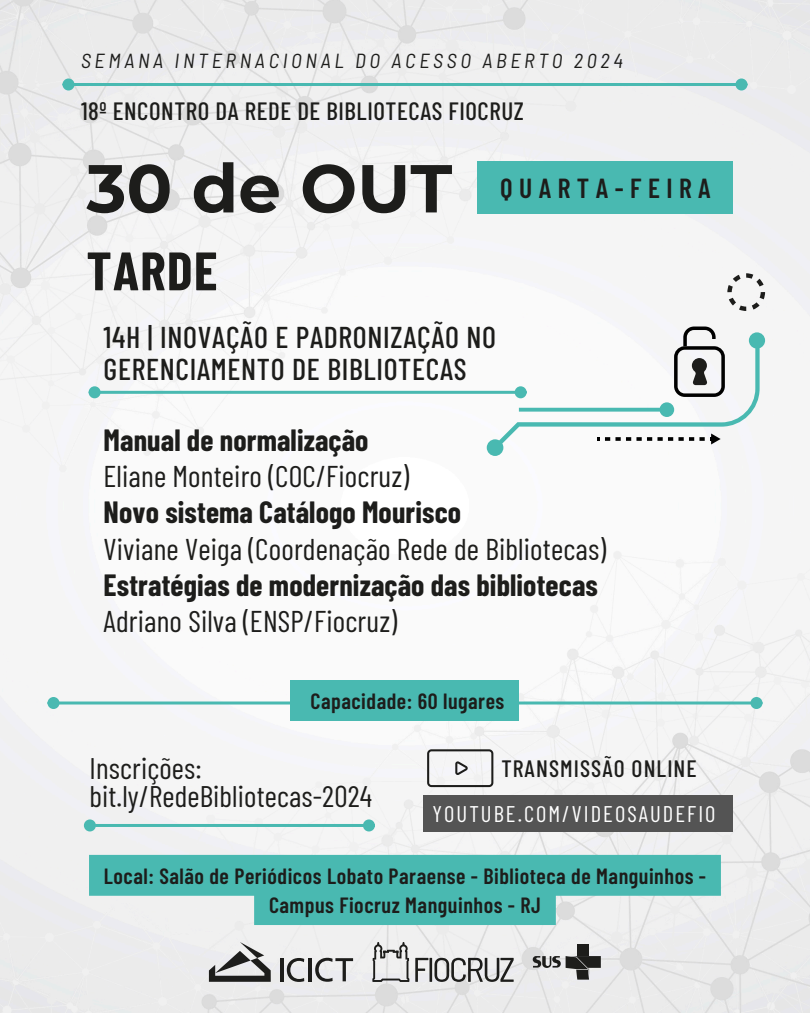
<style>
.page{position:relative;width:810px;height:1013px;background:#fff}
.page>*{position:absolute;margin:0;border:0;box-sizing:border-box;transform-origin:0 0}
.t1{font:700 67.6px "Montserrat";color:#1d1d1b}
.t2{font:700 54px "Barlow Condensed";letter-spacing:.025em;color:#1d1d1b}
.t3{font:500 30.1px/31.6px "Barlow Condensed";letter-spacing:.025em;color:#1d1d1b}
.t4{font:30px/36px "Barlow Condensed";letter-spacing:.005em;color:#1d1d1b}
.t5{font:29.8px/28.3px "Barlow Condensed";letter-spacing:.005em;color:#1d1d1b}
.t6{font:600 27.5px "Barlow Condensed";letter-spacing:.235em;color:#1d1d1b}
.t7{font:500 25px "Barlow Condensed";letter-spacing:.025em;color:#1d1d1b}
.t8{font:500 23.7px "Barlow Condensed";letter-spacing:.045em;color:#1d1d1b}
.t9{font:22.6px "Barlow Condensed";letter-spacing:.09em;color:#fff}
.t10{font:600 22px/29.2px "Barlow Condensed";letter-spacing:.025em;color:#1d1d1b;text-align:center}
.t11{font:italic semi-condensed 20.3px "Barlow";letter-spacing:.18em;color:#1d1d1b}
.s1{font-weight:700}
</style>
<div class="page">
<img style="left:0;top:0;width:810px;height:1012px">
<hr style="left:100px;top:391px;width:415px;height:3px;background:#49b9b1">
<div style="left:90px;top:388px;width:9px;height:9px;background:#49b9b1;border-radius:50%"></div>
<div style="left:89px;top:386px;width:12px;height:12px;border:3px solid #49b9b1;border-radius:50%"></div>
<hr style="left:74px;top:83px;width:662px;height:3px;background:#49b9b1">
<div style="left:64px;top:80px;width:9px;height:9px;background:#49b9b1;border-radius:50%"></div>
<div style="left:63px;top:78px;width:12px;height:12px;border:3px solid #49b9b1;border-radius:50%"></div>
<div style="left:737px;top:80px;width:9px;height:9px;background:#49b9b1;border-radius:50%"></div>
<div style="left:735px;top:78px;width:12px;height:12px;border:3px solid #49b9b1;border-radius:50%"></div>
<div style="left:577px;top:944px;width:12px;height:11px;background:#1d1d1b"></div>
<svg style="left:533px;top:956px;width:68px;height:23px;background:#8c8c8c"></svg>
<svg style="left:415px;top:957px;width:13px;height:24px"></svg>
<hr style="left:430px;top:957px;width:2px;height:24px;background:#1d1d1b">
<svg style="left:435px;top:957px;width:79px;height:24px"></svg>
<svg style="left:372px;top:942px;width:37px;height:39px"></svg>
<svg style="left:209px;top:941px;width:62px;height:40px"></svg>
<hr style="left:280px;top:958px;width:3px;height:23px;background:#1d1d1b">
<svg style="left:287px;top:957px;width:17px;height:24px"></svg>
<hr style="left:308px;top:958px;width:4px;height:23px;background:#1d1d1b">
<svg style="left:315px;top:957px;width:38px;height:24px"></svg>
<svg style="left:487px;top:332px;width:278px;height:124px"></svg>
<svg style="left:597px;top:433px;width:124px;height:11px"></svg>
<svg style="left:727px;top:273px;width:38px;height:38px"></svg>
<svg style="left:519px;top:326px;width:206px;height:91px"></svg>
<div style="left:478px;top:162px;width:255px;height:52px;background:#49b9b1"></div>
<svg style="left:427px;top:749px;width:66px;height:38px"></svg>
<div style="left:424px;top:795px;width:309px;height:36px;background:#545454"></div>
<hr style="left:95px;top:824px;width:269px;height:3px;background:#49b9b1">
<div style="left:85px;top:821px;width:9px;height:9px;background:#49b9b1;border-radius:50%"></div>
<div style="left:84px;top:819px;width:12px;height:12px;border:3px solid #49b9b1;border-radius:50%"></div>
<div style="left:364px;top:821px;width:9px;height:9px;background:#49b9b1;border-radius:50%"></div>
<div style="left:363px;top:819px;width:12px;height:12px;border:3px solid #49b9b1;border-radius:50%"></div>
<svg style="left:89px;top:854px;width:632px;height:71px;fill:#49b9b1"></svg>
<hr style="left:59px;top:701px;width:692px;height:3px;background:#49b9b1">
<div style="left:49px;top:698px;width:9px;height:9px;background:#49b9b1;border-radius:50%"></div>
<div style="left:48px;top:697px;width:12px;height:12px;border:3px solid #49b9b1;border-radius:50%"></div>
<div style="left:752px;top:698px;width:9px;height:9px;background:#49b9b1;border-radius:50%"></div>
<div style="left:750px;top:697px;width:12px;height:12px;border:3px solid #49b9b1;border-radius:50%"></div>
<div style="left:291px;top:680px;width:228px;height:41px;background:#49b9b1"></div>
<h5 class="t11" style="left:81px;top:48px;width:543px">SEMANA INTERNACIONAL DO ACESSO ABERTO 2024</h5>
<p class="t7" style="left:81px;top:95px;width:444px">18º ENCONTRO DA REDE DE BIBLIOTECAS FIOCRUZ</p>
<h3 class="t1" style="left:86px;top:147px;width:367px">30 de OUT</h3>
<p class="t2" style="left:86px;top:236px;width:133px">TARDE</p>
<h1 class="t6" style="left:500px;top:171px;width:212px">QUARTA-FEIRA</h1>
<h2 class="t3" style="left:104px;top:320px;width:394px">14H | INOVAÇÃO E PADRONIZAÇÃO NO<br>GERENCIAMENTO DE BIBLIOTECAS</h2>
<p class="t4" style="left:104px;top:421px;width:504px"><span class="s1">Manual de normalização<br></span>Eliane Monteiro (COC/Fiocruz)<br><span class="s1">Novo sistema Catálogo Mourisco<br></span>Viviane Veiga (Coordenação Rede de Bibliotecas)<br><span class="s1">Estratégias de modernização das bibliotecas </span>Adriano Silva (ENSP/Fiocruz)</p>
<h5 class="t10" style="left:311px;top:686px;width:195px">Capacidade: 60 lugares</h5>
<p class="t5" style="left:89px;top:752px;width:284px">Inscrições: bit.ly/RedeBibliotecas-2024</p>
<h3 class="t8" style="left:501px;top:753px;width:197px">TRANSMISSÃO ONLINE</h3>
<h4 class="t9" style="left:433px;top:799px;width:284px">YOUTUBE.COM/VIDEOSAUDEFIO</h4>
<h4 class="t10" style="left:104px;top:860px;width:604px">Local: Salão de Periódicos Lobato Paraense - Biblioteca de Manguinhos -<br>Campus Fiocruz Manguinhos - RJ</h4>
</div>
